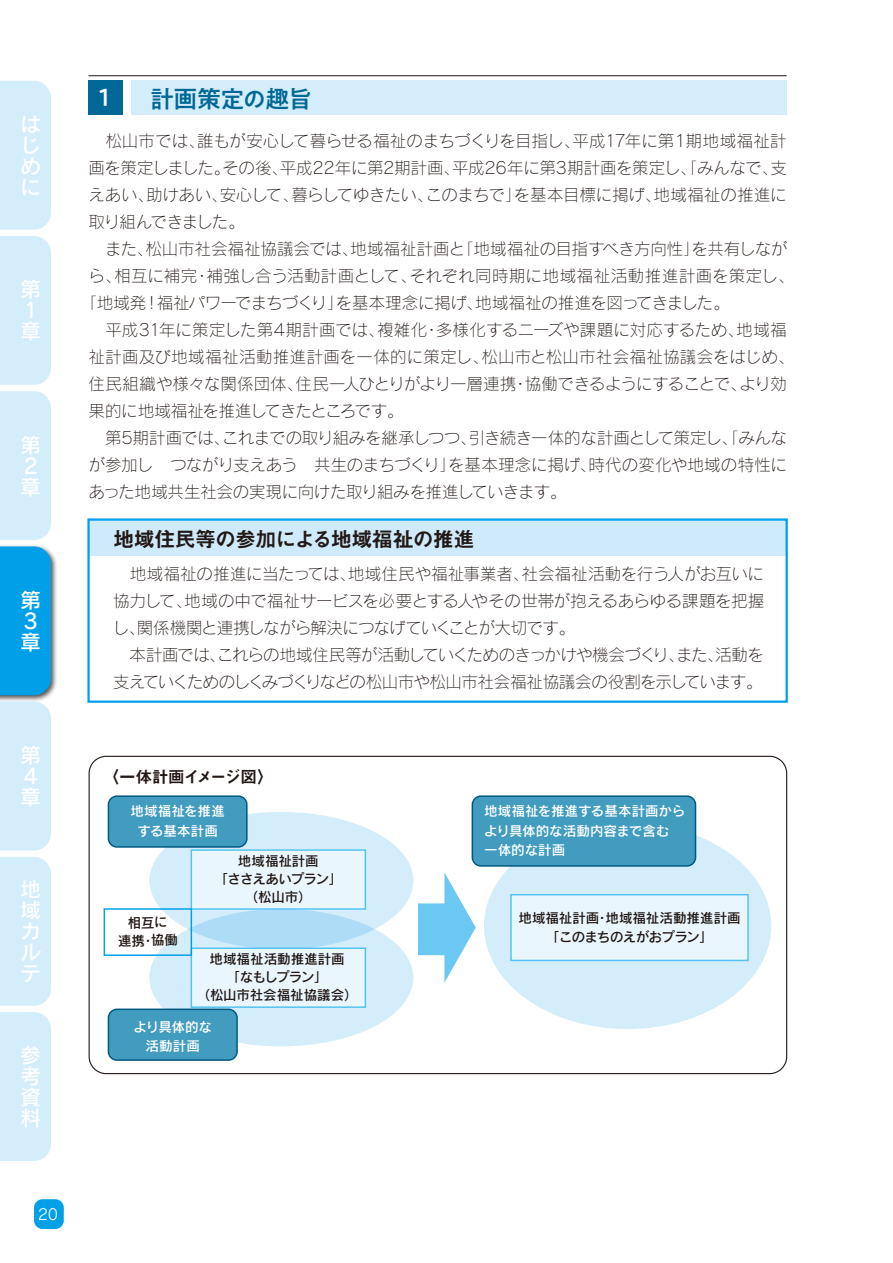
<style>
.page{position:relative;width:893px;height:1263px;background:#fff}
.page>*{position:absolute;margin:0;border:0;box-sizing:border-box;transform-origin:0 0}
.t1{font:500 24px "PA1 Gothic Std";letter-spacing:-.035em;color:#006896}
.t2{font:500 24px "PA1 Gothic Std";color:#fff}
.t3{font:21px/21px "Rodin Pro DB";color:#fff}
.t4{font:21px "Midashi Go Pro MB31";letter-spacing:-.04em;color:#221815}
.t5{font:16.5px/27px "Rodin Pro L";letter-spacing:-.02em;color:#221815}
.t6{font:16.5px "Rodin Pro L";letter-spacing:.005em;color:#221815}
.t7{font:16.5px "Rodin Pro L";letter-spacing:.02em;color:#221815}
.t8{font:16.5px "Rodin Pro L";letter-spacing:.015em;color:#221815}
.t9{font:16.5px "Rodin Pro L";letter-spacing:-.05em;color:#221815}
.t10{font:16.5px "Midashi Go Pro MB31";letter-spacing:-.055em;color:#221815}
.t11{font:16.5px "Rodin Pro L";letter-spacing:-.07em;color:#221815}
.t12{font:15px "Rodin Pro M";color:#fff}
.t13{font:13.5px/18px "Rodin Pro DB";letter-spacing:-.01em;color:#221815;text-align:center}
.t14{font:13.5px/19.5px "Rodin Pro DB";color:#fff;text-align:center}
</style>
<div class="page">
<div style="left:149px;top:812px;width:264px;height:137px;background:#d3edfb;border-radius:50%"></div>
<svg style="left:149px;top:909px;width:264px;height:137px;background:#c7e7f9"></svg>
<div style="left:484px;top:823px;width:287px;height:206px;background:#d3edfb;border-radius:50%"></div>
<div style="left:0;top:81px;width:51px;height:149px;background:#d3edfb"></div>
<div style="left:0;top:236px;width:51px;height:149px;background:#d3edfb"></div>
<div style="left:0;top:391px;width:51px;height:149px;background:#d3edfb"></div>
<img style="left:0;top:545px;width:57px;height:157px">
<div style="left:0;top:546px;width:51px;height:149px;background:#00a0e9"></div>
<div style="left:0;top:702px;width:51px;height:148px;background:#d3edfb"></div>
<div style="left:0;top:857px;width:51px;height:149px;background:#d3edfb"></div>
<div style="left:0;top:1012px;width:51px;height:149px;background:#d3edfb"></div>
<div style="left:89px;top:81px;width:34px;height:34px;background:#006896"></div>
<div style="left:131px;top:81px;width:656px;height:34px;background:#d3edfb"></div>
<hr style="left:89px;top:75px;width:698px;height:1px;background:#221815">
<div style="left:34px;top:1199px;width:30px;height:30px;background:#00a0e9;border-radius:9px"></div>
<div style="left:89px;top:520px;width:698px;height:36px;background:#cfebfb"></div>
<div style="left:87px;top:518px;width:701px;height:185px;border:2px solid #00a0e9"></div>
<div style="left:108px;top:796px;width:139px;height:51px;background:#419cc0;border-radius:9px"></div>
<div style="left:108px;top:795px;width:140px;height:53px;border:2px solid #005982;border-radius:9px"></div>
<div style="left:472px;top:796px;width:223px;height:70px;background:#419cc0;border-radius:9px"></div>
<div style="left:472px;top:795px;width:224px;height:72px;border:2px solid #005982;border-radius:9px"></div>
<div style="left:108px;top:1009px;width:129px;height:51px;background:#419cc0;border-radius:9px"></div>
<div style="left:108px;top:1008px;width:130px;height:53px;border:2px solid #005982;border-radius:9px"></div>
<div style="left:191px;top:850px;width:174px;height:59px;background:#eaf6fd"></div>
<div style="left:191px;top:849px;width:175px;height:61px;border:1px solid #54c3f1"></div>
<div style="left:191px;top:948px;width:174px;height:59px;background:#eaf6fd"></div>
<div style="left:191px;top:947px;width:175px;height:61px;border:1px solid #54c3f1"></div>
<div style="left:104px;top:908px;width:88px;height:48px;border:1px solid #00a0e9"></div>
<div style="left:511px;top:895px;width:237px;height:65px;background:#eaf6fd"></div>
<div style="left:510px;top:894px;width:239px;height:67px;border:1px solid #54c3f1"></div>
<svg style="left:418px;top:872px;width:58px;height:111px"></svg>
<p class="t3" style="left:20px;top:112px;width:21px;text-align:justify">はじめに</p>
<p class="t3" style="left:20px;top:278px;width:21px">第<br>1章</p>
<p class="t3" style="left:20px;top:433px;width:21px">第<br>2章</p>
<p class="t3" style="left:20px;top:589px;width:21px">第<br>3章</p>
<p class="t3" style="left:20px;top:744px;width:21px">第<br>4章</p>
<p class="t3" style="left:20px;top:878px;width:22px;text-align:justify">地域カルテ</p>
<p class="t3" style="left:20px;top:1044px;width:22px;text-align:justify">参考資料</p>
<h1 class="t2" style="left:99px;top:83px;width:13px">1</h1>
<h1 class="t1" style="left:150px;top:84px;width:163px">計画策定の趣旨</h1>
<p class="t5" style="left:89px;top:127px;width:700px">　松山市では、誰もが安心して暮らせる福祉のまちづくりを目指し、平成17年に第１期地域福祉計</p>
<p class="t5" style="left:89px;top:154px;width:700px">画を策定しました。その後、平成22年に第2期計画、平成26年に第3期計画を策定し、「みんなで、支</p>
<p class="t5" style="left:89px;top:181px;width:700px">えあい、助けあい、安心して、暮らしてゆきたい、このまちで」を基本目標に掲げ、地域福祉の推進に</p>
<p class="t11" style="left:89px;top:211px;width:158px">取り組んできました。</p>
<p class="t5" style="left:89px;top:235px;width:700px">　また、松山市社会福祉協議会では、地域福祉計画と「地域福祉の目指すべき方向性」を共有しなが</p>
<p class="t7" style="left:89px;top:265px;width:708px">ら、相互に補完・補強し合う活動計画として、それぞれ同時期に地域福祉活動推進計画を策定し、</p>
<p class="t5" style="left:80px;top:289px;width:651px">「地域発！福祉パワーでまちづくり」を基本理念に掲げ、地域福祉の推進を図ってきました。</p>
<p class="t6" style="left:89px;top:319px;width:699px">　平成31年に策定した第4期計画では、複雑化・多様化するニーズや課題に対応するため、地域福</p>
<p class="t8" style="left:89px;top:346px;width:708px">祉計画及び地域福祉活動推進計画を一体的に策定し、松山市と松山市社会福祉協議会をはじめ、</p>
<p class="t5" style="left:89px;top:370px;width:700px">住民組織や様々な関係団体、住民一人ひとりがより一層連携・協働できるようにすることで、より効</p>
<p class="t9" style="left:89px;top:400px;width:317px">果的に地域福祉を推進してきたところです。</p>
<p class="t5" style="left:89px;top:424px;width:700px">　第5期計画では、これまでの取り組みを継承しつつ、引き続き一体的な計画として策定し、「みんな</p>
<p class="t5" style="left:89px;top:451px;width:700px">が参加し　つながり支えあう　共生のまちづくり」を基本理念に掲げ、時代の変化や地域の特性に</p>
<p class="t5" style="left:89px;top:478px;width:480px">あった地域共生社会の実現に向けた取り組みを推進していきます。</p>
<p class="t4" style="left:113px;top:522px;width:363px">地域住民等の参加による地域福祉の推進</p>
<p class="t5" style="left:113px;top:559px;width:653px">　地域福祉の推進に当たっては、地域住民や福祉事業者、社会福祉活動を行う人がお互いに協力して、地域の中で福祉サービスを必要とする人やその世帯が抱えるあらゆる課題を把握し、関係機関と連携しながら解決につなげていくことが大切です。<br>　本計画では、これらの地域住民等が活動していくためのきっかけや機会づくり、また、活動を支えていくためのしくみづくりなどの松山市や松山市社会福祉協議会の役割を示しています。</p>
<p class="t10" style="left:103px;top:764px;width:172px">〈一体計画イメージ図〉</p>
<p class="t14" style="left:130px;top:801px;width:96px">地域福祉を推進する基本計画</p>
<p class="t13" style="left:118px;top:913px;width:61px;rotate:-1deg">相互に<br>連携・協働</p>
<p class="t13" style="left:214px;top:851px;width:129px">地域福祉計画<br>「ささえあいプラン」（松山市）</p>
<p class="t13" style="left:197px;top:949px;width:162px">地域福祉活動推進計画<br>「なもしプラン」<br>（松山市社会福祉協議会）</p>
<p class="t14" style="left:133px;top:1016px;width:80px">より具体的な活動計画</p>
<p class="t14" style="left:484px;top:801px;width:203px;text-align:left">地域福祉を推進する基本計画からより具体的な活動内容まで含む一体的な計画</p>
<p class="t13" style="left:518px;top:907px;width:224px;line-height:19.5px">地域福祉計画・地域福祉活動推進計画「このまちのえがおプラン」</p>
<p class="t12" style="left:38px;top:1204px;width:22px">20</p>
</div>
